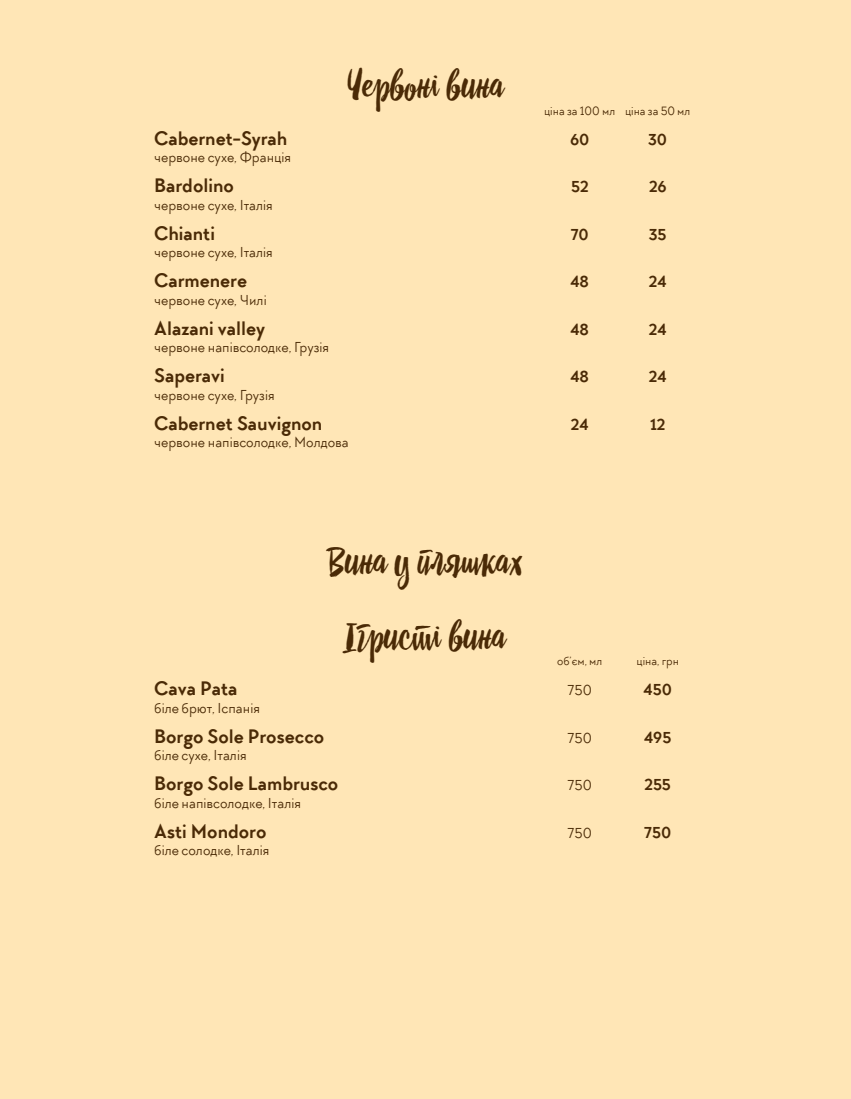
<style>
.page{position:relative;width:851px;height:1099px;background:#fff}
.page>*{position:absolute;margin:0;border:0;box-sizing:border-box;transform-origin:0 0}
.t1{font:37.5px/75px "Drina";color:#4a2a06;text-align:center}
.t2{font:700 20px "TT Chocolates";color:#4a2a06}
.t3{font:700 16.25px "TT Chocolates";color:#4a2a06}
.t4{font:15px "TT Chocolates";color:#4a2a06}
.t5{font:12.5px "TT Chocolates";color:#4a2a06}
</style>
<div class="page">
<hr style="left:850px;top:0;width:1px;height:1098px;background:#ffe6b6">
<div style="left:0;top:0;width:850px;height:1098px;background:#ffe6b6"></div>
<h1 class="t1" style="left:347px;top:47px;width:158px">Червоні вина</h1>
<p class="t5" style="left:544px;top:103px;width:148px">ціна за 100 мл ціна за 50 мл</p>
<h2 class="t2" style="left:154px;top:125px;width:135px">Cabernet-Syrah</h2>
<p class="t3" style="left:570px;top:129px;width:21px">60</p>
<p class="t3" style="left:648px;top:129px;width:20px">30</p>
<p class="t4" style="left:154px;top:148px;width:138px">червоне сухе, Франція</p>
<h2 class="t2" style="left:154px;top:173px;width:81px">Bardolino</h2>
<p class="t3" style="left:571px;top:176px;width:19px">52</p>
<p class="t3" style="left:649px;top:176px;width:19px">26</p>
<p class="t4" style="left:154px;top:196px;width:120px">червоне сухе, Італія</p>
<h2 class="t2" style="left:154px;top:220px;width:62px">Chianti</h2>
<p class="t3" style="left:570px;top:224px;width:20px">70</p>
<p class="t3" style="left:648px;top:224px;width:19px">35</p>
<p class="t4" style="left:154px;top:243px;width:120px">червоне сухе, Італія</p>
<h2 class="t2" style="left:154px;top:268px;width:94px">Carmenere</h2>
<p class="t3" style="left:570px;top:271px;width:20px">48</p>
<p class="t3" style="left:649px;top:271px;width:19px">24</p>
<p class="t4" style="left:154px;top:291px;width:114px">червоне сухе, Чилі</p>
<h2 class="t2" style="left:154px;top:315px;width:112px">Alazani valley</h2>
<p class="t3" style="left:570px;top:319px;width:20px">48</p>
<p class="t3" style="left:649px;top:319px;width:19px">24</p>
<p class="t4" style="left:154px;top:338px;width:176px">червоне напівсолодке, Грузія</p>
<h2 class="t2" style="left:154px;top:363px;width:72px">Saperavi</h2>
<p class="t3" style="left:570px;top:366px;width:20px">48</p>
<p class="t3" style="left:649px;top:366px;width:19px">24</p>
<p class="t4" style="left:154px;top:386px;width:122px">червоне сухе, Грузія</p>
<h2 class="t2" style="left:154px;top:410px;width:170px">Cabernet Sauvignon</h2>
<p class="t3" style="left:571px;top:414px;width:19px">24</p>
<p class="t3" style="left:650px;top:414px;width:17px">12</p>
<p class="t4" style="left:154px;top:433px;width:196px">червоне напівсолодке, Молдова</p>
<h1 class="t1" style="left:328px;top:522px;width:196px">Вина у пляшках<br>Ігристі вина</h1>
<p class="t5" style="left:557px;top:653px;width:47px">об’єм, мл</p>
<p class="t5" style="left:636px;top:653px;width:44px">ціна, грн</p>
<h2 class="t2" style="left:154px;top:675px;width:85px">Cava Pata</h2>
<p class="t4" style="left:567px;top:681px;width:26px">750</p>
<p class="t3" style="left:643px;top:679px;width:30px">450</p>
<p class="t4" style="left:154px;top:698px;width:107px">біле брют, Іспанія</p>
<h2 class="t2" style="left:154px;top:723px;width:171px">Borgo Sole Prosecco</h2>
<p class="t4" style="left:567px;top:728px;width:26px">750</p>
<p class="t3" style="left:644px;top:726px;width:29px">495</p>
<p class="t4" style="left:154px;top:746px;width:94px">біле сухе, Італія</p>
<h2 class="t2" style="left:154px;top:770px;width:185px">Borgo Sole Lambrusco</h2>
<p class="t4" style="left:567px;top:776px;width:26px">750</p>
<p class="t3" style="left:644px;top:774px;width:28px">255</p>
<p class="t4" style="left:154px;top:793px;width:148px">біле напівсолодке, Італія</p>
<h2 class="t2" style="left:154px;top:818px;width:114px">Asti Mondoro</h2>
<p class="t4" style="left:567px;top:823px;width:26px">750</p>
<p class="t3" style="left:644px;top:821px;width:28px">750</p>
<p class="t4" style="left:154px;top:841px;width:117px">біле солодке, Італія</p>
</div>
